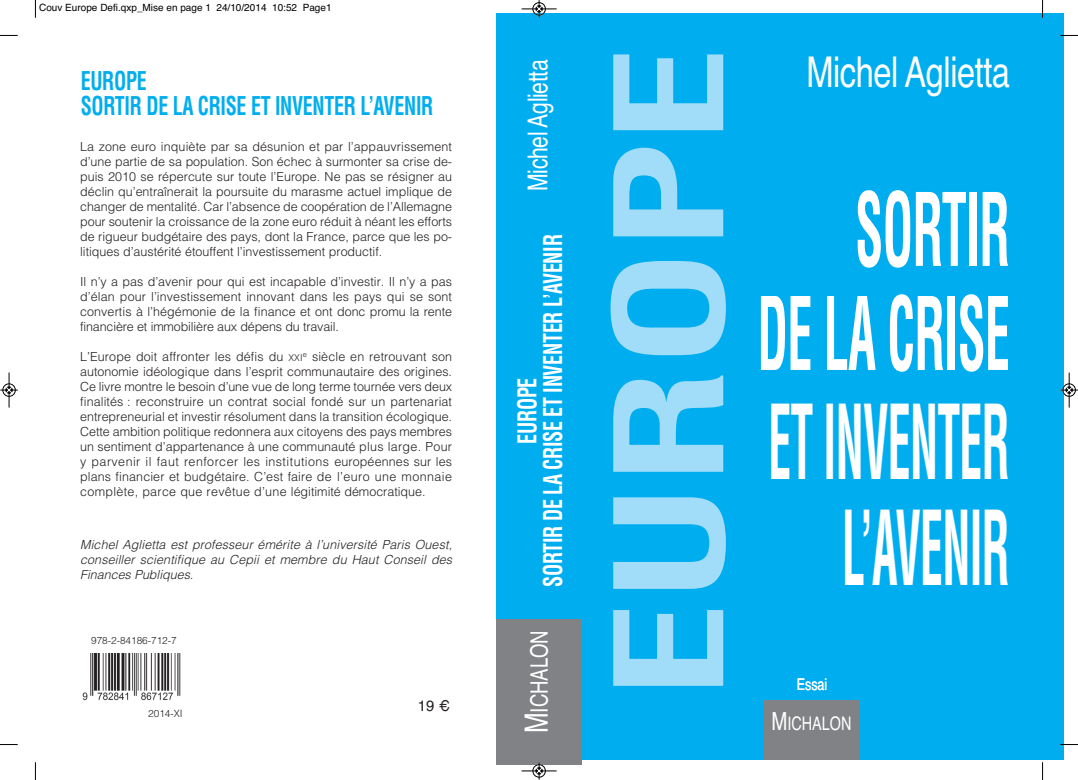
<style>
.page{position:relative;width:1078px;height:780px;background:#fff}
.page>*{position:absolute;margin:0;border:0;box-sizing:border-box;transform-origin:0 0}
.t1{font:700 condensed 146.62px "Helvetica";color:#a1ddf8;scale:1.31 1}
.t2{font:700 condensed 100.5px/106px "Helvetica";letter-spacing:-.015em;color:#fff;text-align:right;scale:.46 1}
.t3{font:700 condensed 98.5px/104px "Helvetica";letter-spacing:-.015em;color:#fff;text-align:right;scale:.51 1}
.t4{font:42.5px "Helvetica";letter-spacing:-.015em;color:#fff;scale:.77 1}
.t5{font:27.5px "Helvetica";letter-spacing:-.015em;color:#fff;scale:.77 1}
.t6{font:700 condensed 25.25px/25.8px "Helvetica";letter-spacing:-.015em;color:#00aeef;scale:.79 1}
.t7{font:700 condensed 25.25px/25.8px "Helvetica";letter-spacing:-.015em;color:#fff;text-align:center;scale:.79 1}
.t8{font:24.12px "Helvetica";color:#fff;scale:.77 1}
.t9{font:18.75px "Helvetica";color:#fff;scale:.77 1}
.t10{font:16.25px "Helvetica";color:#fff;scale:.77 1}
.t11{font:15px "Helvetica";color:#231f20}
.t12{font:300 12.5px/15px "Helvetica";color:#231f20;text-align:justify}
.t13{font:italic 300 12.5px/15px "Helvetica";letter-spacing:.01em;color:#231f20;text-align:justify}
.t14{font:10px "Helvetica";color:#000}
.t15{font:300 10px "Helvetica";color:#231f20}
.s1{font-size:9.38px}
.s2{font-size:32.25px}
.s3{font-size:25px}
</style>
<div class="page">
<div style="left:496px;top:14px;width:567px;height:746px;background:#00aeef"></div>
<div style="left:764px;top:700px;width:95px;height:60px;background:#808285"></div>
<div style="left:496px;top:619px;width:86px;height:145px;background:#808285"></div>
<img style="left:82px;top:654px;width:99px;height:47px">
<svg style="left:35px;top:0;width:1px;height:18px"></svg>
<svg style="left:0;top:35px;width:18px;height:1px"></svg>
<svg style="left:1042px;top:0;width:1px;height:18px"></svg>
<svg style="left:1060px;top:35px;width:18px;height:1px"></svg>
<svg style="left:35px;top:762px;width:1px;height:18px"></svg>
<svg style="left:0;top:744px;width:18px;height:1px"></svg>
<svg style="left:1042px;top:762px;width:1px;height:18px"></svg>
<svg style="left:1060px;top:744px;width:18px;height:1px"></svg>
<div style="left:532px;top:2px;width:14px;height:14px;border:1px solid #fff;border-radius:50%"></div>
<hr style="left:522px;top:9px;width:35px;height:1px;background:#000">
<div style="left:533px;top:2px;width:12px;height:13px;border:1px solid #000;border-radius:50%"></div>
<svg style="left:536px;top:0;width:6px;height:18px"></svg>
<div style="left:532px;top:764px;width:14px;height:13px;border:1px solid #fff;border-radius:50%"></div>
<hr style="left:522px;top:770px;width:35px;height:1px;background:#000">
<div style="left:533px;top:764px;width:12px;height:13px;border:1px solid #000;border-radius:50%"></div>
<svg style="left:536px;top:762px;width:6px;height:17px"></svg>
<div style="left:2px;top:383px;width:14px;height:13px;border:1px solid #fff;border-radius:50%"></div>
<hr style="left:9px;top:372px;width:1px;height:35px;background:#000">
<div style="left:3px;top:383px;width:12px;height:13px;border:1px solid #000;border-radius:50%"></div>
<svg style="left:0;top:387px;width:18px;height:6px"></svg>
<div style="left:1062px;top:383px;width:14px;height:13px;border:1px solid #fff;border-radius:50%"></div>
<hr style="left:1069px;top:372px;width:1px;height:35px;background:#000">
<div style="left:1063px;top:383px;width:12px;height:13px;border:1px solid #000;border-radius:50%"></div>
<svg style="left:1060px;top:387px;width:18px;height:6px"></svg>
<p class="t14" style="left:39px;top:2px;width:294px">couv Europe Defi.qxp_Mise en page 1 24/10/2014 10:52 Page1</p>
<h3 class="t6" style="left:81px;top:70px;width:448px">EUROPE<br>SORTIR DE LA CRISE ET INVENTER L’AVENIR</h3>
<p class="t12" style="left:80px;top:138px;width:373px">La zone euro inquiète par sa désunion et par l’appauvrissement d’une partie de sa population. Son échec à surmonter sa crise de&shy;puis 2010 se répercute sur toute l’Europe. Ne pas se résigner au déclin qu’entraînerait la poursuite du marasme actuel implique de changer de mentalité. Car l’absence de coopération de l’Allemagne pour soutenir la croissance de la zone euro réduit à néant les efforts de rigueur budgétaire des pays, dont la France, parce que les po&shy;litiques d’austérité étouffent l’investissement productif.</p>
<p class="t12" style="left:80px;top:273px;width:373px">Il n’y a pas d’avenir pour qui est incapable d’investir. Il n’y a pas d’élan pour l’investissement innovant dans les pays qui se sont convertis à l’hégémonie de la finance et ont donc promu la rente financière et immobilière aux dépens du travail.</p>
<p class="t12" style="left:80px;top:348px;width:373px">L’Europe doit affronter les défis du <span class="s1">XXI</span><sup>e</sup> siècle en retrouvant son autonomie idéologique dans l’esprit communautaire des origines.<br>Ce livre montre le besoin d’une vue de long terme tournée vers deux finalités : reconstruire un contrat social fondé sur un partenariat entrepreneurial et investir résolument dans la transition écologique.<br>Cette ambition politique redonnera aux citoyens des pays membres un sentiment d’appartenance à une communauté plus large. Pour y parvenir il faut renforcer les institutions européennes sur les plans financier et budgétaire. C’est faire de l’euro une monnaie complète, parce que revêtue d’une légitimité démocratique.</p>
<p class="t13" style="left:80px;top:536px;width:373px">Michel Aglietta est professeur émérite à l’université Paris Ouest, conseiller scientifique au Cepii et membre du Haut Conseil des Finances Publiques.</p>
<p class="t15" style="left:91px;top:632px;width:87px">978-2-84186-712-7</p>
<p class="t15" style="left:148px;top:705px;width:36px">2014-XI</p>
<p class="t11" style="left:418px;top:697px;width:34px">19 €</p>
<h3 class="t5" style="left:522px;top:191px;width:173px;rotate:-90deg">Michel Aglietta</h3>
<h3 class="t7" style="left:516px;top:587px;width:448px;rotate:-90deg">EUROPE<br>SORTIR DE LA CRISE ET INVENTER L’AVENIR</h3>
<h3 class="t8" style="left:525px;top:733px;width:135px;rotate:-90deg"><span class="s2">M</span>ichAlon</h3>
<h1 class="t1" style="left:613px;top:698px;width:499px;rotate:-90deg">EUROPE</h1>
<h3 class="t4" style="left:806px;top:48px;width:266px">Michel Aglietta</h3>
<h3 class="t3" style="left:757px;top:186px;width:497px">SORTIR<br>DE LA CRISE</h3>
<h2 class="t2" style="left:768px;top:397px;width:526px">ET INVENTER<br>L’AVENIR</h2>
<h3 class="t10" style="left:797px;top:674px;width:41px">Essai</h3>
<h3 class="t9" style="left:771px;top:712px;width:105px"><span class="s3">M</span>ichAlon</h3>
</div>
